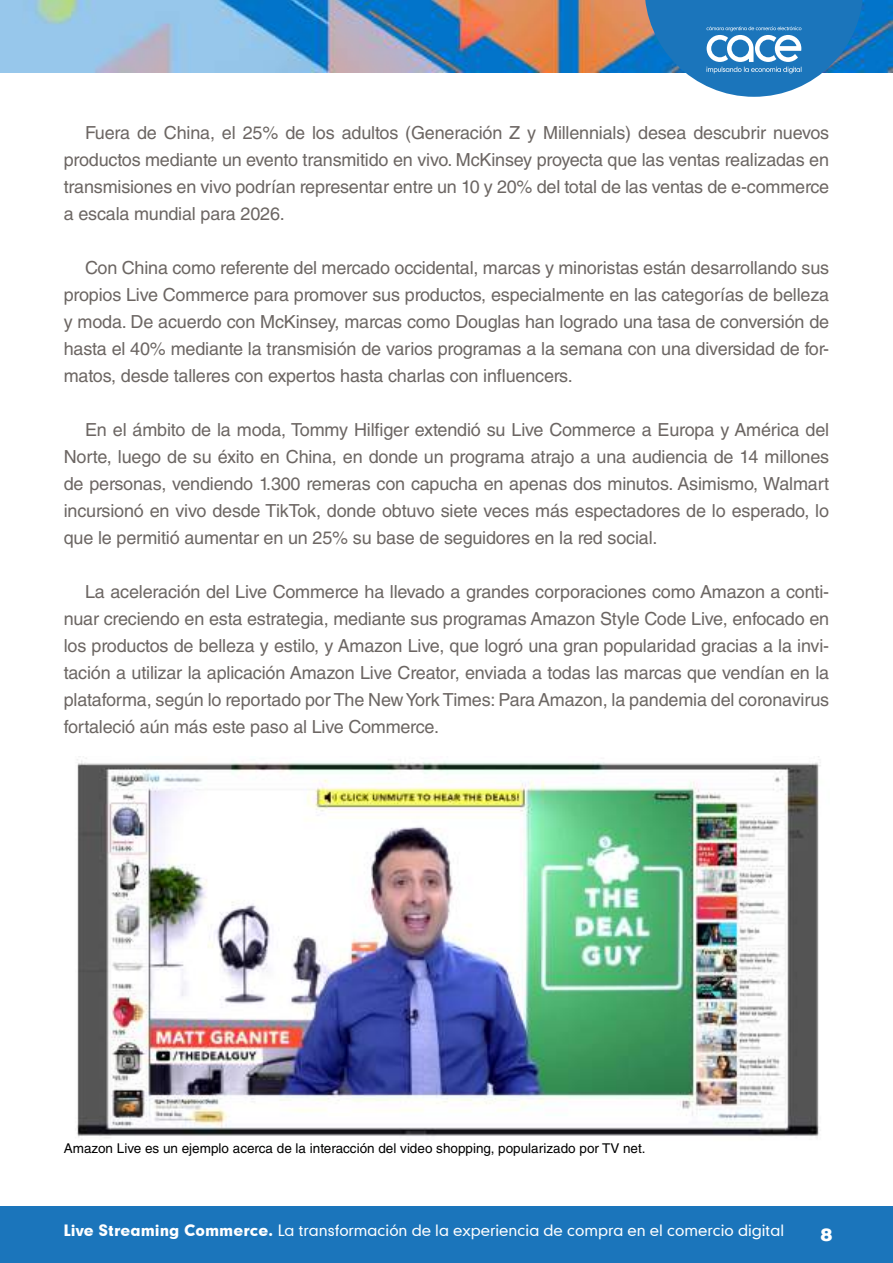
<style>
.page{position:relative;width:893px;height:1263px;background:#fff}
.page>*{position:absolute;margin:0;border:0;box-sizing:border-box;transform-origin:0 0}
.t1{font:18px/27px "Helvetica LT Std";letter-spacing:-.01em;color:#6c6663;text-align:justify}
.t2{font:800 18px "Montserrat";color:#fff}
.t3{font:15px "Geometric 706 BT Medium B";color:#fff}
.t4{font:13.5px "Helvetica LT Std";color:#000}
.s1{font-family:"Geometric 706 BT Black B"}
</style>
<div class="page">
<img style="left:0;top:0;width:893px;height:72px">
<div style="left:0;top:1206px;width:893px;height:57px;background:#1b75bb"></div>
<svg style="left:644px;top:0;width:219px;height:97px"></svg>
<img style="left:77px;top:756px;width:744px;height:384px">
<p class="t1" style="left:64px;top:119px;width:767px;text-indent:21px">Fuera de China, el 25% de los adultos (Generación Z y Millennials) desea descubrir nuevos productos mediante un evento transmitido en vivo. McKinsey proyecta que las ventas realizadas en transmisiones en vivo podrían representar entre un 10 y 20% del total de las ventas de e-commerce a escala mundial para 2026.</p>
<p class="t1" style="left:64px;top:254px;width:767px;text-indent:21px">Con China como referente del mercado occidental, marcas y minoristas están desarrollando sus propios Live Commerce para promover sus productos, especialmente en las categorías de belleza y moda. De acuerdo con McKinsey, marcas como Douglas han logrado una tasa de conversión de hasta el 40% mediante la transmisión de varios programas a la semana con una diversidad de for&shy;matos, desde talleres con expertos hasta charlas con influencers.</p>
<p class="t1" style="left:64px;top:416px;width:767px;text-indent:21px">En el ámbito de la moda, Tommy Hilfiger extendió su Live Commerce a Europa y América del Norte, luego de su éxito en China, en donde un programa atrajo a una audiencia de 14 millones de personas, vendiendo 1.300 remeras con capucha en apenas dos minutos. Asimismo, Walmart incursionó en vivo desde TikTok, donde obtuvo siete veces más espectadores de lo esperado, lo que le permitió aumentar en un 25% su base de seguidores en la red social.</p>
<p class="t1" style="left:64px;top:578px;width:767px;text-indent:21px">La aceleración del Live Commerce ha llevado a grandes corporaciones como Amazon a conti&shy;nuar creciendo en esta estrategia, mediante sus programas Amazon Style Code Live, enfocado en los productos de belleza y estilo, y Amazon Live, que logró una gran popularidad gracias a la invi&shy;tación a utilizar la aplicación Amazon Live Creator, enviada a todas las marcas que vendían en la plataforma, según lo reportado por The New York Times: Para Amazon, la pandemia del coronavirus fortaleció aún más este paso al Live Commerce.</p>
<p class="t4" style="left:64px;top:1140px;width:583px">Amazon Live es un ejemplo acerca de la interacción del video shopping, popularizado por TV net.</p>
<p class="t3" style="left:64px;top:1220px;width:722px"><span class="s1">Live Streaming Commerce.</span> La transformación de la experiencia de compra en el comercio digital</p>
<p class="t2" style="left:820px;top:1221px;width:14px">8</p>
</div>
